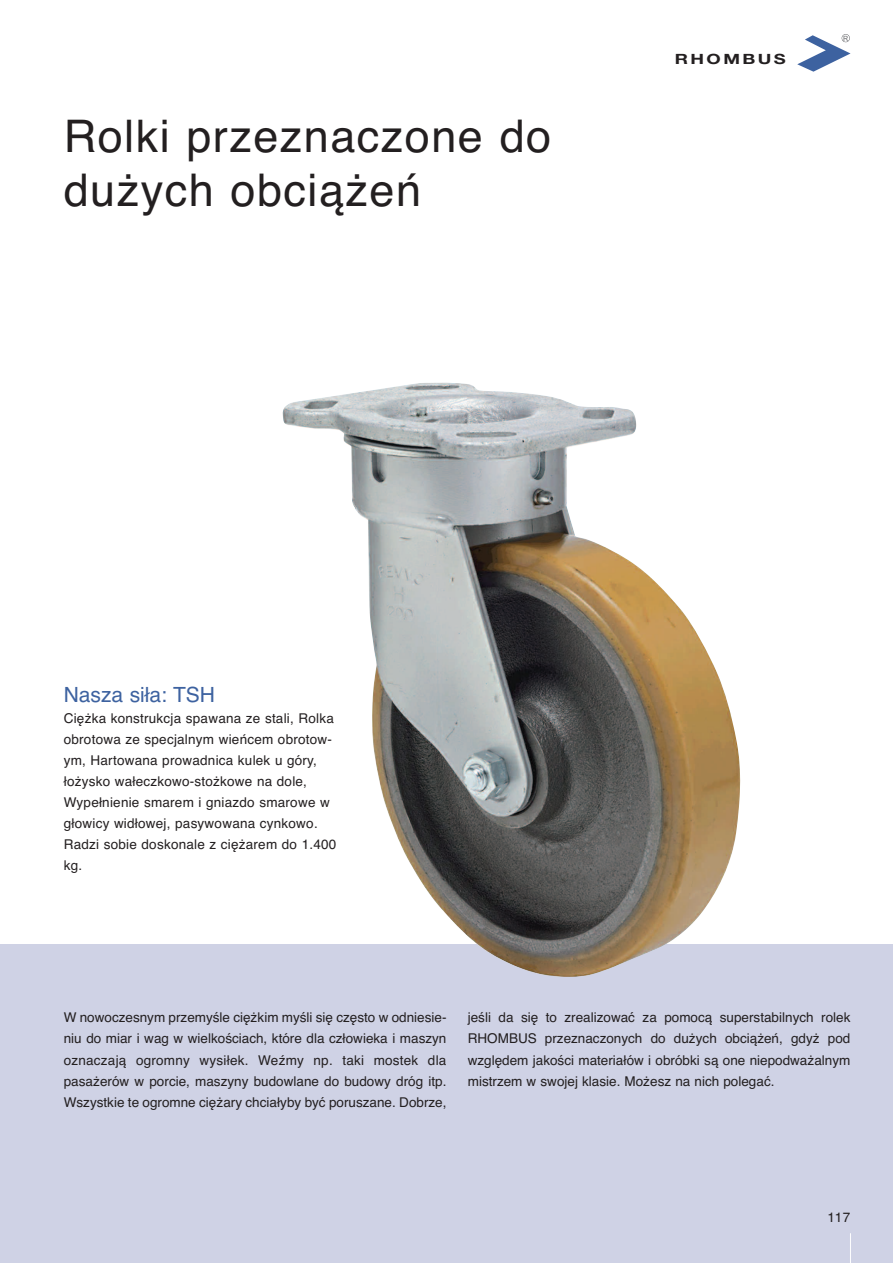
<style>
.page{position:relative;width:893px;height:1263px;background:#fff}
.page>*{position:absolute;margin:0;border:0;box-sizing:border-box;transform-origin:0 0}
.t1{font:45px/54px "Helvetica CE";letter-spacing:.035em;color:#231f20}
.t2{font:21px "Helvetica CE";color:#3d62a0}
.t3{font:700 14.1px "Helvetica Neue";letter-spacing:.135em;color:#231f20;scale:1.3 1}
.t4{font:13.5px/21px "Helvetica CE";letter-spacing:.015em;color:#231f20;text-align:justify}
.t5{font:7.2px "Arial";color:#6c6d70}
</style>
<div class="page">
<div style="left:0;top:944px;width:893px;height:319px;background:#cfd2e5"></div>
<hr style="left:850px;top:1233px;width:1px;height:30px;background:#fff">
<svg style="left:797px;top:35px;width:53px;height:37px"></svg>
<div style="left:842px;top:34px;width:8px;height:8px;border:1px solid #6c6d70;border-radius:50%"></div>
<img style="left:283px;top:383px;width:457px;height:594px">
<h1 class="t1" style="left:64px;top:109px;width:489px">Rolki przeznaczone do dużych obciążeń</h1>
<p class="t3" style="left:675px;top:54px;width:87px">RHOMBUS</p>
<p class="t5" style="left:843px;top:34px;width:7px">R</p>
<h2 class="t2" style="left:64px;top:683px;width:153px">Nasza siła: TSH</h2>
<p class="t4" style="left:64px;top:708px;width:274px;text-align:left">Ciężka konstrukcja spawana ze stali, Rolka obrotowa ze specjalnym wieńcem obrotow&shy;ym, Hartowana prowadnica kulek u góry, łożysko wałeczkowo-stożkowe na dole, Wypełnienie smarem i gniazdo smarowe w głowicy widłowej, pasywowana cynkowo.<br>Radzi sobie doskonale z ciężarem do 1.400 kg.</p>
<p class="t4" style="left:64px;top:1007px;width:384px">W nowoczesnym przemyśle ciężkim myśli się często w odniesie&shy;niu do miar i wag w wielkościach, które dla człowieka i maszyn oznaczają ogromny wysiłek. Weźmy np. taki mostek dla pasażerów w porcie, maszyny budowlane do budowy dróg itp.<br>Wszystkie te ogromne ciężary chciałyby być poruszane. Dobrze,</p>
<p class="t4" style="left:468px;top:1007px;width:384px">jeśli da się to zrealizować za pomocą superstabilnych rolek RHOMBUS przeznaczonych do dużych obciążeń, gdyż pod względem jakości materiałów i obróbki są one niepodważalnym mistrzem w swojej klasie. Możesz na nich polegać.</p>
<p class="t4" style="left:827px;top:1207px;width:25px">117</p>
</div>
